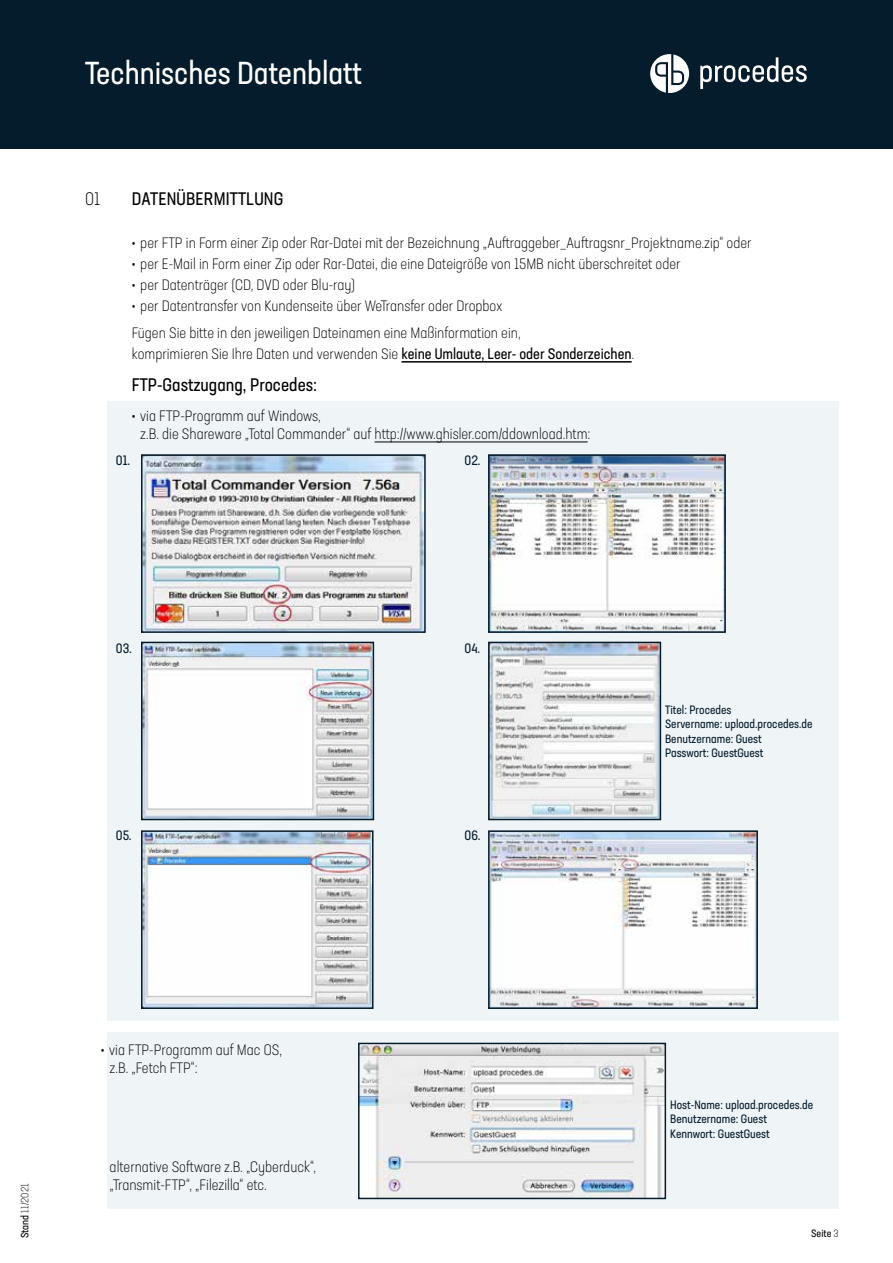
<style>
.page{position:relative;width:893px;height:1263px;background:#fff}
.page>*{position:absolute;margin:0;border:0;box-sizing:border-box;transform-origin:0 0}
.t1{font:condensed 31.5px "Neusa Next Pro";color:#fff}
.t2{font:condensed 18px "Neusa Next Pro";color:#000}
.t3{font:300 condensed 18px "Neusa Next Pro";color:#000}
.t4{font:300 condensed 15px/18px "Neusa Next Pro";color:#000}
.t5{font:condensed 13.5px "Neusa Next Pro";color:#051c2c}
.t6{font:condensed 12px/14.4px "Neusa Next Pro";color:#051c2c}
.t7{font:300 condensed 10.5px "Neusa Next Pro";color:#000}
.t8{font:condensed 10.5px "Neusa Next Pro";color:#000}
.s1{font-weight:400}
.s2{font-weight:300}
</style>
<div class="page">
<div style="left:107px;top:1032px;width:732px;height:177px;background:#eff4f7"></div>
<div style="left:107px;top:401px;width:732px;height:619px;background:#eff4f7"></div>
<hr style="left:401px;top:361px;width:231px;height:2px;background:#000">
<hr style="left:375px;top:442px;width:213px;height:1px;background:#000">
<img style="left:144px;top:457px;width:279px;height:173px">
<div style="left:141px;top:454px;width:285px;height:179px;border:2px solid #051c2c"></div>
<img style="left:491px;top:457px;width:232px;height:173px">
<div style="left:488px;top:454px;width:238px;height:179px;border:2px solid #051c2c"></div>
<img style="left:144px;top:645px;width:227px;height:172px">
<div style="left:141px;top:642px;width:233px;height:178px;border:2px solid #051c2c"></div>
<img style="left:491px;top:645px;width:167px;height:172px">
<div style="left:488px;top:642px;width:173px;height:178px;border:2px solid #051c2c"></div>
<img style="left:144px;top:833px;width:226px;height:173px">
<div style="left:141px;top:830px;width:232px;height:179px;border:2px solid #051c2c"></div>
<img style="left:491px;top:833px;width:264px;height:173px">
<div style="left:488px;top:830px;width:270px;height:179px;border:2px solid #051c2c"></div>
<img style="left:361px;top:1046px;width:302px;height:150px">
<div style="left:358px;top:1043px;width:308px;height:156px;border:2px solid #051c2c"></div>
<div style="left:0;top:0;width:893px;height:149px;background:#051c2c"></div>
<svg style="left:650px;top:54px;width:39px;height:39px"></svg>
<svg style="left:700px;top:57px;width:107px;height:32px"></svg>
<h1 class="t1" style="left:85px;top:53px;width:278px">Technisches Datenblatt</h1>
<p class="t3" style="left:85px;top:188px;width:17px">01</p>
<p class="t2" style="left:132px;top:188px;width:153px">DATENÜBERMITTLUNG</p>
<p class="t4" style="left:132px;top:233px;width:621px">• per FTP in Form einer Zip oder Rar-Datei mit der Bezeichnung „Auftraggeber_Auftragsnr_Projektname.zip“ oder</p>
<p class="t4" style="left:132px;top:254px;width:550px">• per E-Mail in Form einer Zip oder Rar-Datei, die eine Dateigröße von 15MB nicht überschreitet oder</p>
<p class="t4" style="left:132px;top:275px;width:225px">• per Datenträger (CD, DVD oder Blu-ray)</p>
<p class="t4" style="left:132px;top:292px;width:390px;line-height:27px">• per Datentransfer von Kundenseite über WeTransfer oder Dropbox<br>Fügen Sie bitte in den jeweiligen Dateinamen eine Maßinformation ein,</p>
<p class="t4" style="left:132px;top:344px;width:504px">komprimieren Sie Ihre Daten und verwenden Sie <span class="s1">keine Umlaute, Leer- oder Sonderzeichen</span>.</p>
<p class="t2" style="left:132px;top:373px;width:187px">FTP-Gastzugang, Procedes:</p>
<p class="t4" style="left:140px;top:407px;width:452px;text-indent:-9px">• via FTP-Programm auf Windows,<br>z.B. die Shareware „Total Commander“ auf http://www.ghisler.com/ddownload.htm:</p>
<p class="t5" style="left:116px;top:452px;width:16px">01.</p>
<p class="t5" style="left:465px;top:452px;width:18px">02.</p>
<p class="t5" style="left:116px;top:640px;width:17px">03.</p>
<p class="t5" style="left:465px;top:640px;width:17px">04.</p>
<p class="t5" style="left:116px;top:827px;width:17px">05.</p>
<p class="t5" style="left:465px;top:827px;width:18px">06.</p>
<p class="t6" style="left:665px;top:702px;width:149px">Titel: Procedes<br>Servername: upload.procedes.de<br>Benutzername: Guest<br>Passwort: GuestGuest</p>
<p class="t7" style="left:19px;top:1238px;width:56px;rotate:-90deg"><span class="s1">Stand</span> 11/2021</p>
<p class="t4" style="left:110px;top:1041px;width:174px;text-indent:-9px">• via FTP-Programm auf Mac OS, z.B. „Fetch FTP“:</p>
<p class="t4" style="left:110px;top:1158px;width:208px">alternative Software z.B. „Cyberduck“, „Transmit-FTP“, „Filezilla“ etc.</p>
<p class="t6" style="left:670px;top:1097px;width:144px">Host-Name: upload.procedes.de<br>Benutzername: Guest<br>Kennwort: GuestGuest</p>
<p class="t8" style="left:811px;top:1227px;width:29px">Seite <span class="s2">3</span></p>
</div>
